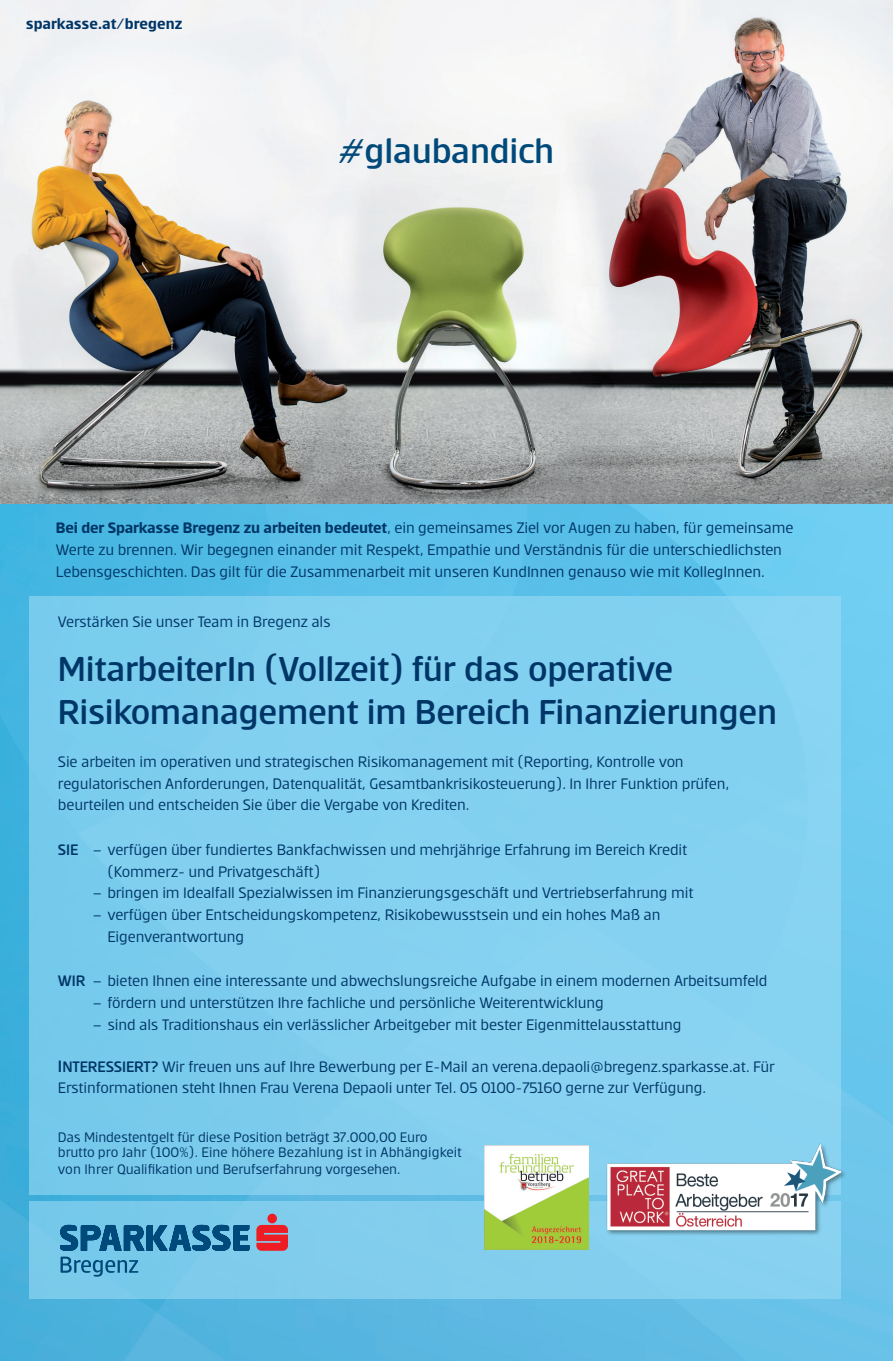
<style>
.page{position:relative;width:893px;height:1361px;background:#fff}
.page>*{position:absolute;margin:0;border:0;box-sizing:border-box;transform-origin:0 0}
.t1{font:500 37.5px/42.3px "Erste";letter-spacing:-.01em;color:#003667}
.t2{font:500 37.5px "Erste";letter-spacing:-.01em;color:#00497b}
.t3{font:16.5px/21.8px "Erste";letter-spacing:-.01em;color:#003667}
.t4{font:700 16.5px "Erste";letter-spacing:-.005em;color:#003667}
.t5{font:15px/16.2px "Erste";letter-spacing:-.01em;color:#003667}
.s1{font-weight:700}
.s2{font-weight:500}
.s3{font-weight:500;font-size:18px}
</style>
<div class="page">
<div style="left:0;top:490px;width:893px;height:871px;background:linear-gradient(to right,#45b2dd,#6ec9ee)"></div>
<div style="left:29px;top:596px;width:812px;height:599px;background:linear-gradient(to right,#7acbec,#89d4f2)"></div>
<div style="left:29px;top:1201px;width:812px;height:98px;background:#82cded"></div>
<svg style="left:256px;top:1213px;width:32px;height:37px"></svg>
<svg style="left:60px;top:1225px;width:190px;height:51px"></svg>
<img style="left:0;top:0;width:893px;height:503px">
<img style="left:605px;top:1140px;width:242px;height:98px">
<img style="left:485px;top:1145px;width:103px;height:104px">
<p class="t4" style="left:26px;top:16px;width:158px">sparkasse.at/bregenz</p>
<h1 class="t2" style="left:339px;top:132px;width:217px">#glaubandich</h1>
<p class="t3" style="left:56px;top:517px;width:739px"><span class="s1">Bei der Sparkasse Bregenz zu arbeiten bedeutet</span>, ein gemeinsames Ziel vor Augen zu haben, für gemeinsame<br>Werte zu brennen. Wir begegnen einander mit Respekt, Empathie und Verständnis für die unterschiedlichsten<br>Lebensgeschichten. Das gilt für die Zusammenarbeit mit unseren KundInnen genauso wie mit KollegInnen.</p>
<p class="t3" style="left:58px;top:611px;width:274px">Verstärken Sie unser Team in Bregenz als</p>
<h1 class="t1" style="left:58px;top:647px;width:721px">MitarbeiterIn (Vollzeit) für das operative<br>Risikomanagement im Bereich Finanzierungen</h1>
<p class="t3" style="left:58px;top:750px;width:673px">Sie arbeiten im operativen und strategischen Risikomanagement mit (Reporting, Kontrolle von regulatorischen Anforderungen, Datenqualität, Gesamtbankrisikosteuerung). In Ihrer Funktion prüfen, beurteilen und entscheiden Sie über die Vergabe von Krediten.</p>
<p class="t3" style="left:107px;top:838px;width:581px;text-indent:-49px"><span class="s2">SIE</span> – verfügen über fundiertes Bankfachwissen und mehrjährige Erfahrung im Bereich Kredit (Kommerz- und Privatgeschäft)</p>
<p class="t3" style="left:92px;top:882px;width:603px">– bringen im Idealfall Spezialwissen im Finanzierungsgeschäft und Vertriebserfahrung mit</p>
<p class="t3" style="left:107px;top:903px;width:555px;text-indent:-15px">– verfügen über Entscheidungskompetenz, Risikobewusstsein und ein hohes Maß an<br>Eigenverantwortung</p>
<p class="t3" style="left:58px;top:969px;width:711px"><span class="s2">WIR</span> – bieten Ihnen eine interessante und abwechslungsreiche Aufgabe in einem modernen Arbeitsumfeld</p>
<p class="t3" style="left:92px;top:991px;width:513px">– fördern und unterstützen Ihre fachliche und persönliche Weiterentwicklung</p>
<p class="t3" style="left:92px;top:1013px;width:591px">– sind als Traditionshaus ein verlässlicher Arbeitgeber mit bester Eigenmittelausstattung</p>
<p class="t3" style="left:58px;top:1055px;width:718px"><span class="s3">I</span><span class="s2">NTERESSIERT?</span> Wir freuen uns auf Ihre Bewerbung per E-Mail an verena.depaoli@bregenz.sparkasse.at. Für<br>Erstinformationen steht Ihnen Frau Verena Depaoli unter Tel. 05 0100 -75160 gerne zur Verfügung.</p>
<p class="t5" style="left:58px;top:1128px;width:405px">Das Mindestentgelt für diese Position beträgt 37.000,00 Euro brutto pro Jahr (100 %). Eine höhere Bezahlung ist in Abhängigkeit von Ihrer Qualifikation und Berufserfahrung vorgesehen.</p>
</div>
